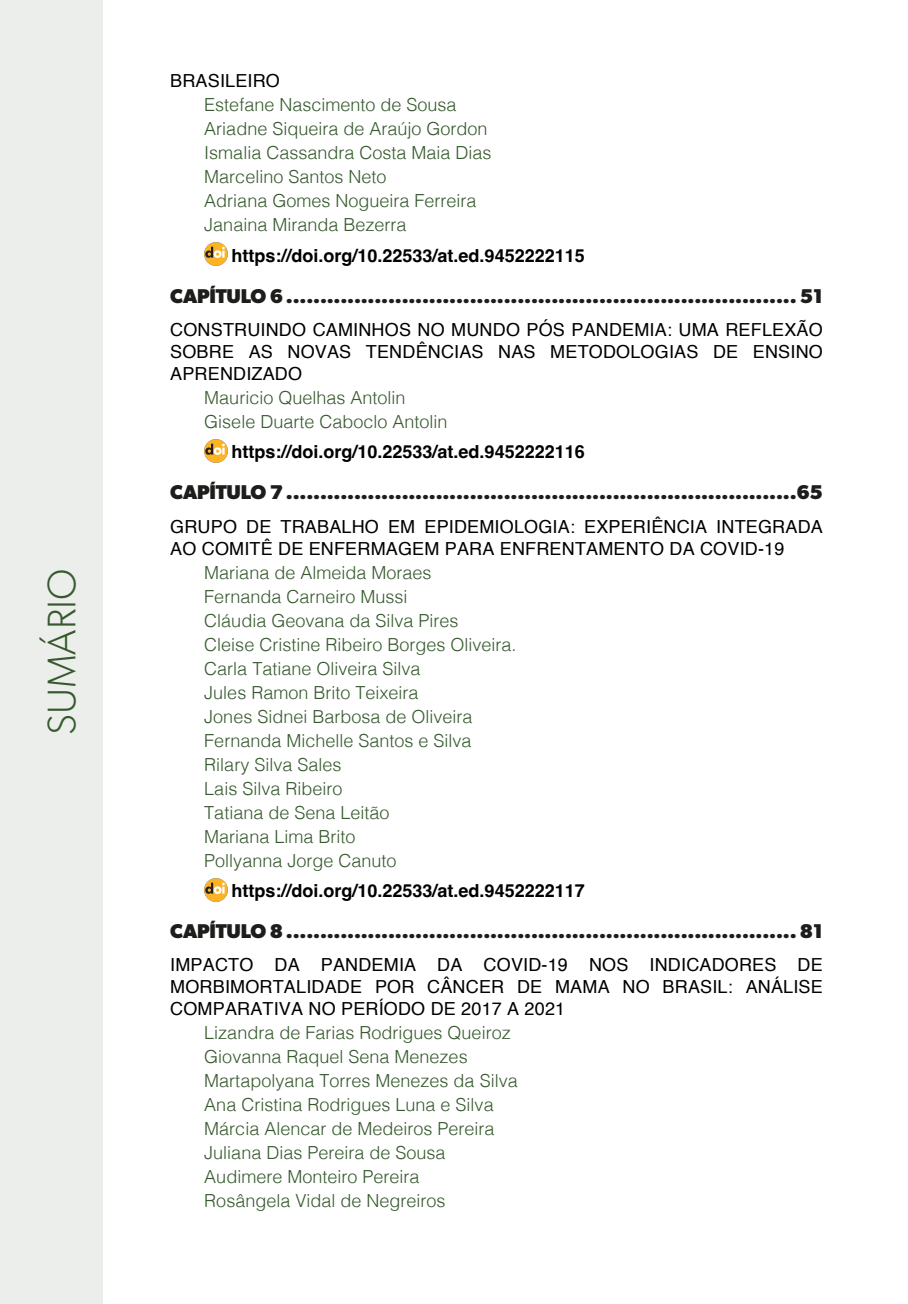
<style>
.page{position:relative;width:908px;height:1304px;background:#fff}
.page>*{position:absolute;margin:0;border:0;box-sizing:border-box;transform-origin:0 0}
.t1{font:300 40px "Gibson";color:#36592e}
.t2{font:700 20px "Gibson";letter-spacing:-.01em;color:#1d1d1b}
.t3{font:300 18px/24px "Helvetica";color:#36592e}
.t4{font:18px/22px "Helvetica";letter-spacing:.01em;color:#000;text-align:justify}
.t5{font:700 18px "Helvetica";color:#000}
</style>
<div class="page">
<div style="left:0;top:0;width:103px;height:1304px;background:#ebeeea"></div>
<img style="left:204px;top:243px;width:23px;height:23px">
<img style="left:204px;top:439px;width:23px;height:23px">
<img style="left:204px;top:878px;width:23px;height:23px">
<h1 class="t1" style="left:37px;top:735px;width:167px;rotate:-90deg">SUMÁRIO</h1>
<p class="t4" style="left:170px;top:70px;width:111px">BRASILEIRO</p>
<p class="t3" style="left:204px;top:92px;width:289px">Estefane Nascimento de Sousa<br>Ariadne Siqueira de Araújo Gordon<br>Ismalia Cassandra Costa Maia Dias<br>Marcelino Santos Neto<br>Adriana Gomes Nogueira Ferreira<br>Janaina Miranda Bezerra</p>
<p class="t5" style="left:231px;top:244px;width:355px">https://doi.org/10.22533/at.ed.9452222115</p>
<p class="t2" style="left:170px;top:284px;width:653px">CAPÍTULO 6 ........................................................................... 51</p>
<p class="t4" style="left:170px;top:319px;width:653px">CONSTRUINDO CAMINHOS NO MUNDO PÓS PANDEMIA: UMA REFLEXÃO SOBRE AS NOVAS TENDÊNCIAS NAS METODOLOGIAS DE ENSINO APRENDIZADO</p>
<p class="t3" style="left:204px;top:384px;width:245px">Mauricio Quelhas Antolin<br>Gisele Duarte Caboclo Antolin</p>
<p class="t5" style="left:231px;top:441px;width:355px">https://doi.org/10.22533/at.ed.9452222116</p>
<p class="t2" style="left:170px;top:481px;width:653px">CAPÍTULO 7 ...........................................................................65</p>
<p class="t4" style="left:170px;top:516px;width:653px">GRUPO DE TRABALHO EM EPIDEMIOLOGIA: EXPERIÊNCIA INTEGRADA<br>AO COMITÊ DE ENFERMAGEM PARA ENFRENTAMENTO DA COVID-19</p>
<p class="t3" style="left:204px;top:559px;width:314px">Mariana de Almeida Moraes<br>Fernanda Carneiro Mussi<br>Cláudia Geovana da Silva Pires<br>Cleise Cristine Ribeiro Borges Oliveira.<br>Carla Tatiane Oliveira Silva<br>Jules Ramon Brito Teixeira<br>Jones Sidnei Barbosa de Oliveira<br>Fernanda Michelle Santos e Silva<br>Rilary Silva Sales<br>Lais Silva Ribeiro<br>Tatiana de Sena Leitão<br>Mariana Lima Brito<br>Pollyanna Jorge Canuto</p>
<p class="t5" style="left:231px;top:880px;width:355px">https://doi.org/10.22533/at.ed.9452222117</p>
<p class="t2" style="left:170px;top:919px;width:653px">CAPÍTULO 8 ........................................................................... 81</p>
<p class="t4" style="left:170px;top:955px;width:653px">IMPACTO DA PANDEMIA DA COVID-19 NOS INDICADORES DE MORBIMORTALIDADE POR CÂNCER DE MAMA NO BRASIL: ANÁLISE COMPARATIVA NO PERÍODO DE 2017 A 2021</p>
<p class="t3" style="left:204px;top:1020px;width:315px">Lizandra de Farias Rodrigues Queiroz<br>Giovanna Raquel Sena Menezes<br>Martapolyana Torres Menezes da Silva<br>Ana Cristina Rodrigues Luna e Silva<br>Márcia Alencar de Medeiros Pereira<br>Juliana Dias Pereira de Sousa<br>Audimere Monteiro Pereira<br>Rosângela Vidal de Negreiros</p>
</div>
